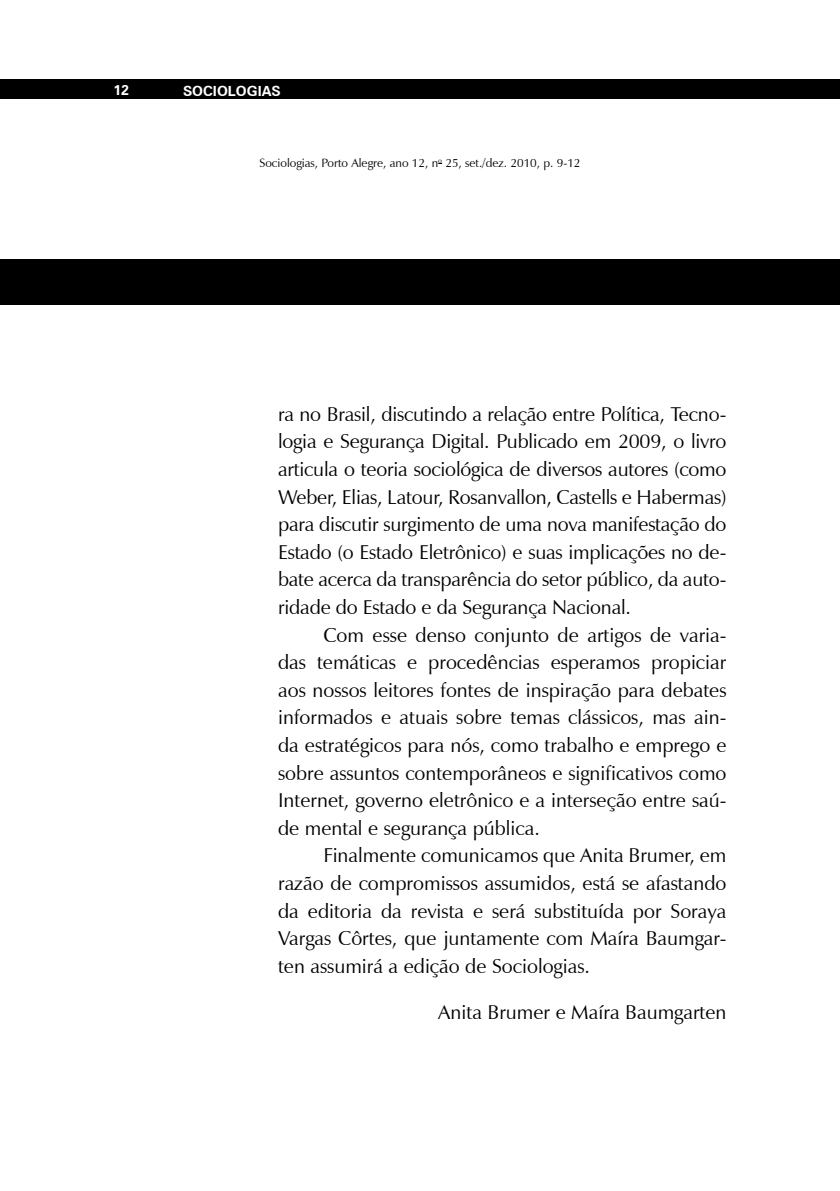
<style>
.page{position:relative;width:840px;height:1191px;background:#fff}
.page>*{position:absolute;margin:0;border:0;box-sizing:border-box;transform-origin:0 0}
.t1{font:20px/27.6px "Zapf Humanist 601 BT";color:#000;text-align:justify}
.t2{font:700 14px "Zurich BT";color:#fff}
.t3{font:12px "Zapf Humanist 601 BT";color:#000}
</style>
<div class="page">
<div style="left:0;top:79px;width:839px;height:20px;background:#000"></div>
<div style="left:0;top:259px;width:839px;height:45px;background:#000"></div>
<p class="t2" style="left:113px;top:82px;width:17px">12</p>
<p class="t2" style="left:183px;top:82px;width:99px">SOCIOLOGIAS</p>
<p class="t3" style="left:259px;top:155px;width:322px">Sociologias, Porto Alegre, ano 12, n<sup>o</sup> 25, set./dez. 2010, p. 9-12</p>
<p class="t1" style="left:278px;top:400px;width:449px">ra no Brasil, discutindo a relação entre Política, Tecno&shy;logia e Segurança Digital. Publicado em 2009, o livro articula o teoria sociológica de diversos autores (como Weber, Elias, Latour, Rosanvallon, Castells e Habermas) para discutir surgimento de uma nova manifestação do Estado (o Estado Eletrônico) e suas implicações no de&shy;bate acerca da transparência do setor público, da auto&shy;ridade do Estado e da Segurança Nacional.</p>
<p class="t1" style="left:278px;top:621px;width:449px;text-indent:45px">Com esse denso conjunto de artigos de varia&shy;das temáticas e procedências esperamos propiciar aos nossos leitores fontes de inspiração para debates informados e atuais sobre temas clássicos, mas ain&shy;da estratégicos para nós, como trabalho e emprego e sobre assuntos contemporâneos e significativos como Internet, governo eletrônico e a interseção entre saú&shy;de mental e segurança pública.</p>
<p class="t1" style="left:278px;top:841px;width:449px;text-indent:45px">Finalmente comunicamos que Anita Brumer, em razão de compromissos assumidos, está se afastando da editoria da revista e será substituída por Soraya Vargas Côrtes, que juntamente com Maíra Baumgar&shy;ten assumirá a edição de Sociologias.</p>
<p class="t1" style="left:438px;top:998px;width:289px">Anita Brumer e Maíra Baumgarten</p>
</div>
